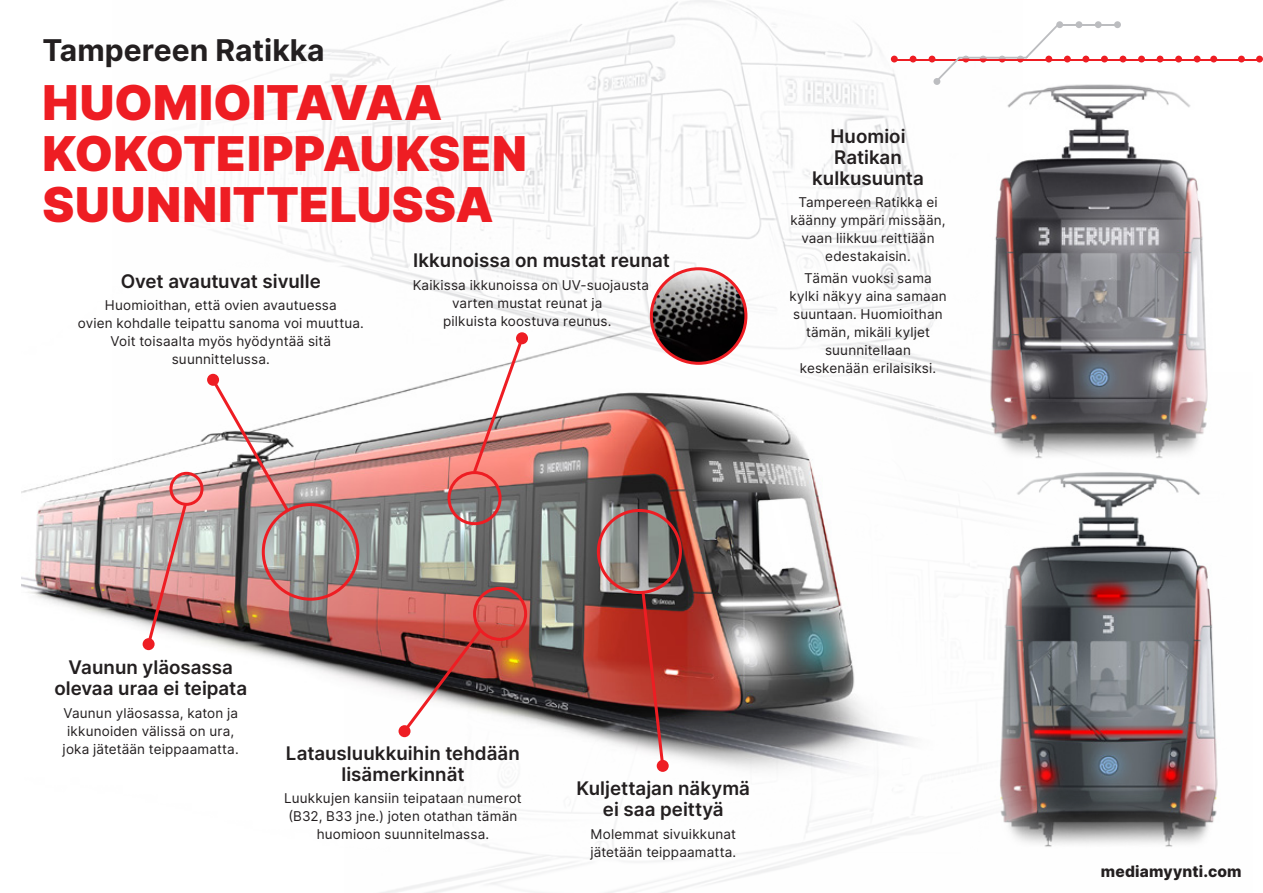
<style>
.page{position:relative;width:1263px;height:893px;background:#fff}
.page>*{position:absolute;margin:0;border:0;box-sizing:border-box;transform-origin:0 0}
.t1{font:900 48px/51px "Inter";letter-spacing:.01em;color:#ee1d23}
.t2{font:700 30px "Inter";color:#231f20}
.t3{font:600 18.75px/21px "Inter";color:#231f20;text-align:center}
.t4{font:800 15.6px "Inter";letter-spacing:.01em;color:#231f20}
.t5{font:13.5px/18px "Inter";letter-spacing:.01em;color:#231f20;text-align:center}
</style>
<div class="page">
<img style="left:233px;top:0;width:708px;height:173px">
<img style="left:21px;top:173px;width:951px;height:680px">
<img style="left:972px;top:84px;width:236px;height:375px">
<img style="left:1000px;top:472px;width:218px;height:375px">
<div style="left:262px;top:503px;width:97px;height:98px;border:3px solid #ee1d23;border-radius:50%"></div>
<img style="left:651px;top:269px;width:95px;height:94px;border-radius:47px">
<div style="left:650px;top:267px;width:97px;height:98px;border:3px solid #ee1d23;border-radius:50%"></div>
<div style="left:447px;top:471px;width:55px;height:54px;border:3px solid #ee1d23;border-radius:50%"></div>
<div style="left:597px;top:509px;width:85px;height:85px;border:3px solid #ee1d23;border-radius:50%"></div>
<div style="left:169px;top:472px;width:34px;height:34px;border:3px solid #ee1d23;border-radius:50%"></div>
<div style="left:473px;top:587px;width:54px;height:54px;border:3px solid #ee1d23;border-radius:50%"></div>
<svg style="left:209px;top:376px;width:83px;height:139px"></svg>
<div style="left:207px;top:374px;width:12px;height:12px;background:#ee1d23;border-radius:50%"></div>
<svg style="left:471px;top:334px;width:55px;height:142px"></svg>
<div style="left:516px;top:332px;width:12px;height:12px;background:#ee1d23;border-radius:50%"></div>
<img style="left:145px;top:500px;width:44px;height:148px">
<div style="left:143px;top:638px;width:12px;height:12px;background:#ee1d23;border-radius:50%"></div>
<svg style="left:640px;top:588px;width:26px;height:181px;background:#a24844"></svg>
<div style="left:657px;top:760px;width:12px;height:12px;background:#ee1d23;border-radius:50%"></div>
<svg style="left:400px;top:626px;width:85px;height:109px"></svg>
<div style="left:398px;top:725px;width:12px;height:12px;background:#ee1d23;border-radius:50%"></div>
<div style="left:891px;top:56px;width:7px;height:7px;background:#ee1d23;border-radius:50%"></div>
<div style="left:910px;top:56px;width:6px;height:7px;background:#ee1d23;border-radius:50%"></div>
<div style="left:928px;top:56px;width:7px;height:7px;background:#ee1d23;border-radius:50%"></div>
<div style="left:933px;top:78px;width:7px;height:7px;background:#bcbdc0;border-radius:50%"></div>
<div style="left:1056px;top:21px;width:7px;height:7px;background:#bcbdc0;border-radius:50%"></div>
<div style="left:1075px;top:21px;width:7px;height:7px;background:#bcbdc0;border-radius:50%"></div>
<div style="left:1095px;top:21px;width:7px;height:7px;background:#bcbdc0;border-radius:50%"></div>
<div style="left:1114px;top:21px;width:7px;height:7px;background:#bcbdc0;border-radius:50%"></div>
<div style="left:1064px;top:56px;width:7px;height:7px;background:#ee1d23;border-radius:50%"></div>
<div style="left:1082px;top:56px;width:7px;height:7px;background:#ee1d23;border-radius:50%"></div>
<div style="left:1101px;top:56px;width:7px;height:7px;background:#ee1d23;border-radius:50%"></div>
<div style="left:1119px;top:56px;width:7px;height:7px;background:#ee1d23;border-radius:50%"></div>
<div style="left:1138px;top:56px;width:7px;height:7px;background:#ee1d23;border-radius:50%"></div>
<div style="left:1157px;top:56px;width:6px;height:7px;background:#ee1d23;border-radius:50%"></div>
<div style="left:1175px;top:56px;width:7px;height:7px;background:#ee1d23;border-radius:50%"></div>
<div style="left:1194px;top:56px;width:6px;height:7px;background:#ee1d23;border-radius:50%"></div>
<div style="left:1210px;top:56px;width:7px;height:7px;background:#ee1d23;border-radius:50%"></div>
<div style="left:1238px;top:56px;width:7px;height:7px;background:#ee1d23;border-radius:50%"></div>
<div style="left:1256px;top:56px;width:7px;height:7px;background:#ee1d23;border-radius:50%"></div>
<hr style="left:897px;top:59px;width:362px;height:2px;background:#ee1d23">
<hr style="left:1060px;top:24px;width:60px;height:2px;background:#bcbdc0">
<svg style="left:936px;top:23px;width:122px;height:59px"></svg>
<h2 class="t2" style="left:43px;top:28px;width:283px">Tampereen Ratikka</h2>
<h1 class="t1" style="left:43px;top:76px;width:486px">HUOMIOITAVAA<br>KOKOTEIPPAUKSEN<br>SUUNNITTELUSSA</h1>
<h3 class="t3" style="left:121px;top:270px;width:202px">Ovet avautuvat sivulle</h3>
<p class="t5" style="left:78px;top:296px;width:287px">Huomioithan, että ovien avautuessa<br>ovien kohdalle teipattu sanoma voi muuttua.<br>Voit toisaalta myös hyödyntää sitä suunnittelussa.</p>
<h3 class="t3" style="left:413px;top:250px;width:258px">Ikkunoissa on mustat reunat</h3>
<p class="t5" style="left:413px;top:275px;width:238px">Kaikissa ikkunoissa on UV-suojausta varten mustat reunat ja<br>pilkuista koostuva reunus.</p>
<h3 class="t3" style="left:812px;top:125px;width:113px">Huomioi<br>Ratikan kulkusuunta</h3>
<p class="t5" style="left:790px;top:193px;width:157px">Tampereen Ratikka ei käänny ympäri missään, vaan liikkuu reittiään edestakaisin.</p>
<p class="t5" style="left:789px;top:269px;width:159px">Tämän vuoksi sama kylki näkyy aina samaan suuntaan. Huomioithan tämän, mikäli kyljet suunnitellaan keskenään erilaisiksi.</p>
<h3 class="t3" style="left:54px;top:657px;width:194px">Vaunun yläosassa olevaa uraa ei teipata</h3>
<p class="t5" style="left:63px;top:703px;width:178px">Vaunun yläosassa, katon ja ikkunoiden välissä on ura, joka jätetään teippaamatta.</p>
<h3 class="t3" style="left:286px;top:742px;width:235px">Latausluukkuihin tehdään lisämerkinnät</h3>
<p class="t5" style="left:284px;top:789px;width:239px">Luukkujen kansiin teipataan numerot (B32, B33 jne.) joten otathan tämän huomioon suunnitelmassa.</p>
<h3 class="t3" style="left:577px;top:778px;width:175px">Kuljettajan näkymä ei saa peittyä</h3>
<p class="t5" style="left:590px;top:824px;width:147px;text-align:left">Molemmat sivuikkunat jätetään teippaamatta.</p>
<p class="t4" style="left:1101px;top:860px;width:142px">mediamyynti.com</p>
</div>
